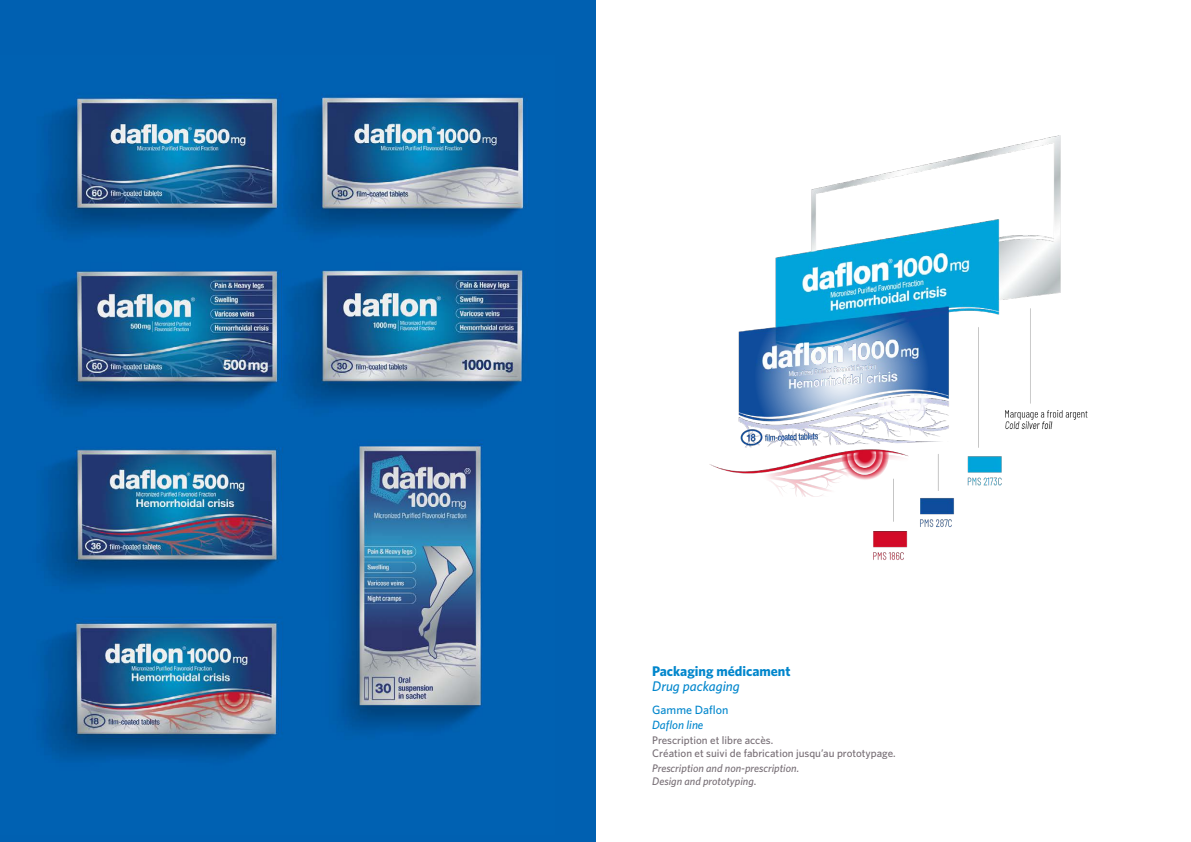
<style>
.page{position:relative;width:1191px;height:842px;background:#fff}
.page>*{position:absolute;margin:0;border:0;box-sizing:border-box;transform-origin:0 0}
.t1{font:700 14px "Whitney";color:#0086cc}
.t2{font:italic 500 14px "Whitney";color:#0086cc}
.t3{font:500 12px "Whitney";color:#0086cc}
.t4{font:italic 500 12px "Whitney";color:#0086cc}
.t5{font:500 11px "Whitney";color:#766d74}
.t6{font:italic 500 11px "Whitney";color:#766d74}
.s1{font-style:normal}
</style>
<div class="page">
<div style="left:0;top:0;width:595px;height:842px;background:#0060b1"></div>
<img style="left:43px;top:94px;width:485px;height:665px">
<img style="left:709px;top:135px;width:378px;height:425px">
<p class="t1" style="left:652px;top:662px;width:140px">Packaging médicament</p>
<p class="t2" style="left:652px;top:678px;width:89px">Drug packaging</p>
<p class="t3" style="left:652px;top:703px;width:78px">Gamme Daflon</p>
<p class="t4" style="left:652px;top:718px;width:53px">Daflon line</p>
<p class="t5" style="left:652px;top:734px;width:122px">Prescription et libre accès.</p>
<p class="t5" style="left:652px;top:747px;width:245px">Création et suivi de fabrication jusqu’au prototypage.</p>
<p class="t6" style="left:652px;top:762px;width:148px">Prescription and non-prescription.</p>
<p class="t6" style="left:652px;top:775px;width:106px">Design and prototyping<span class="s1">.</span></p>
</div>
